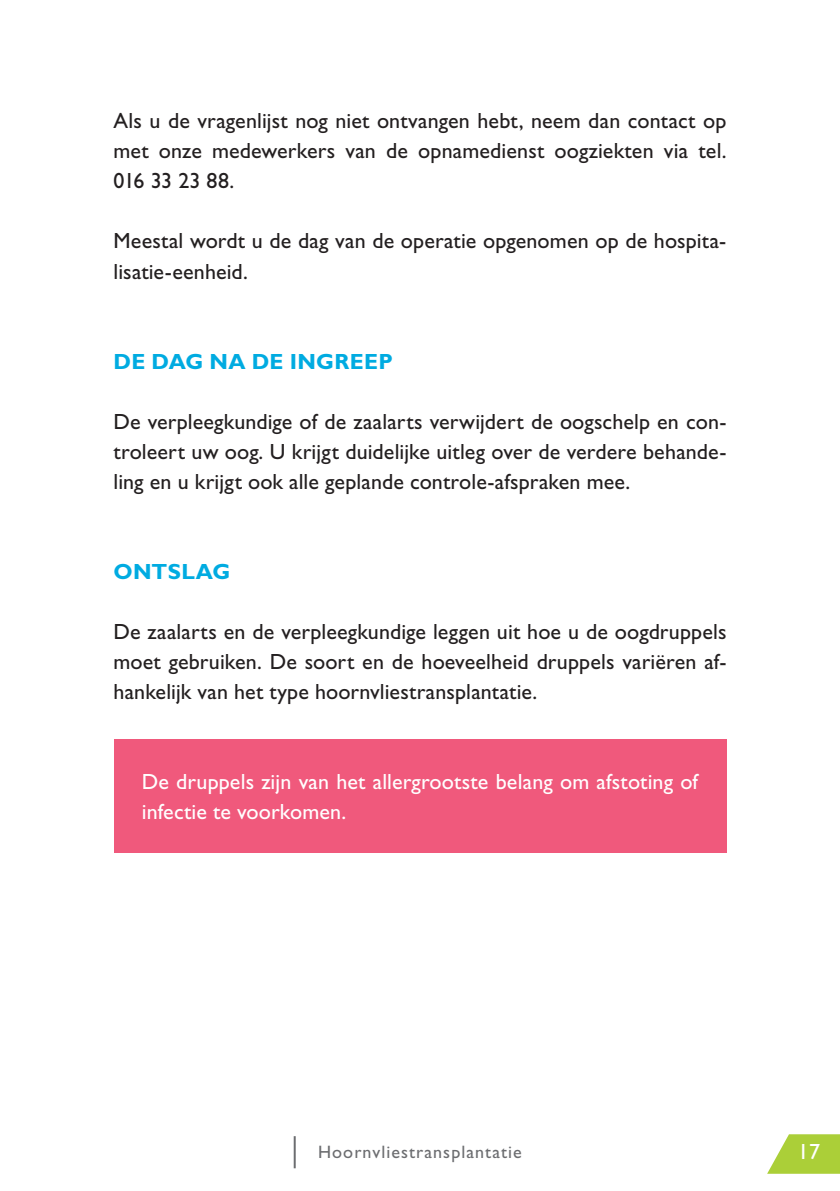
<style>
.page{position:relative;width:840px;height:1191px;background:#fff}
.page>*{position:absolute;margin:0;border:0;box-sizing:border-box;transform-origin:0 0}
.t1{font:22px/30px "Gill Sans Std";letter-spacing:.005em;color:#231f20;text-align:justify}
.t2{font:22px/30px "Gill Sans Std";letter-spacing:.005em;color:#fff}
.t3{font:700 22px "Gill Sans Std";letter-spacing:.015em;color:#00abe1}
.t4{font:18px "Gill Sans Std";letter-spacing:.06em;color:#6c6d70}
</style>
<div class="page">
<svg style="left:767px;top:1134px;width:72px;height:39px"></svg>
<hr style="left:293px;top:1136px;width:2px;height:32px;background:#6c6d70">
<div style="left:113px;top:739px;width:613px;height:114px;background:#f0597c"></div>
<p class="t1" style="left:113px;top:106px;width:614px">Als u de vragenlijst nog niet ontvangen hebt, neem dan contact op met onze medewerkers van de opnamedienst oogziekten via tel.<br>016 33 23 88.</p>
<p class="t1" style="left:113px;top:226px;width:614px">Meestal wordt u de dag van de operatie opgenomen op de hospita&shy;lisatie-eenheid.</p>
<p class="t3" style="left:113px;top:348px;width:281px">DE DAG NA DE INGREEP</p>
<p class="t1" style="left:113px;top:406px;width:614px">De verpleegkundige of de zaalarts verwijdert de oogschelp en con&shy;troleert uw oog. U krijgt duidelijke uitleg over de verdere behande&shy;ling en u krijgt ook alle geplande controle-afspraken mee.</p>
<p class="t3" style="left:113px;top:558px;width:118px">ONTSLAG</p>
<p class="t1" style="left:113px;top:616px;width:614px">De zaalarts en de verpleegkundige leggen uit hoe u de oogdruppels moet gebruiken. De soort en de hoeveelheid druppels variëren af&shy;hankelijk van het type hoornvliestransplantatie.</p>
<p class="t2" style="left:142px;top:766px;width:557px">De druppels zijn van het allergrootste belang om afstoting of infectie te voorkomen.</p>
<p class="t4" style="left:318px;top:1141px;width:205px">Hoornvliestransplantatie</p>
<p class="t2" style="left:797px;top:1136px;width:23px">17</p>
</div>
